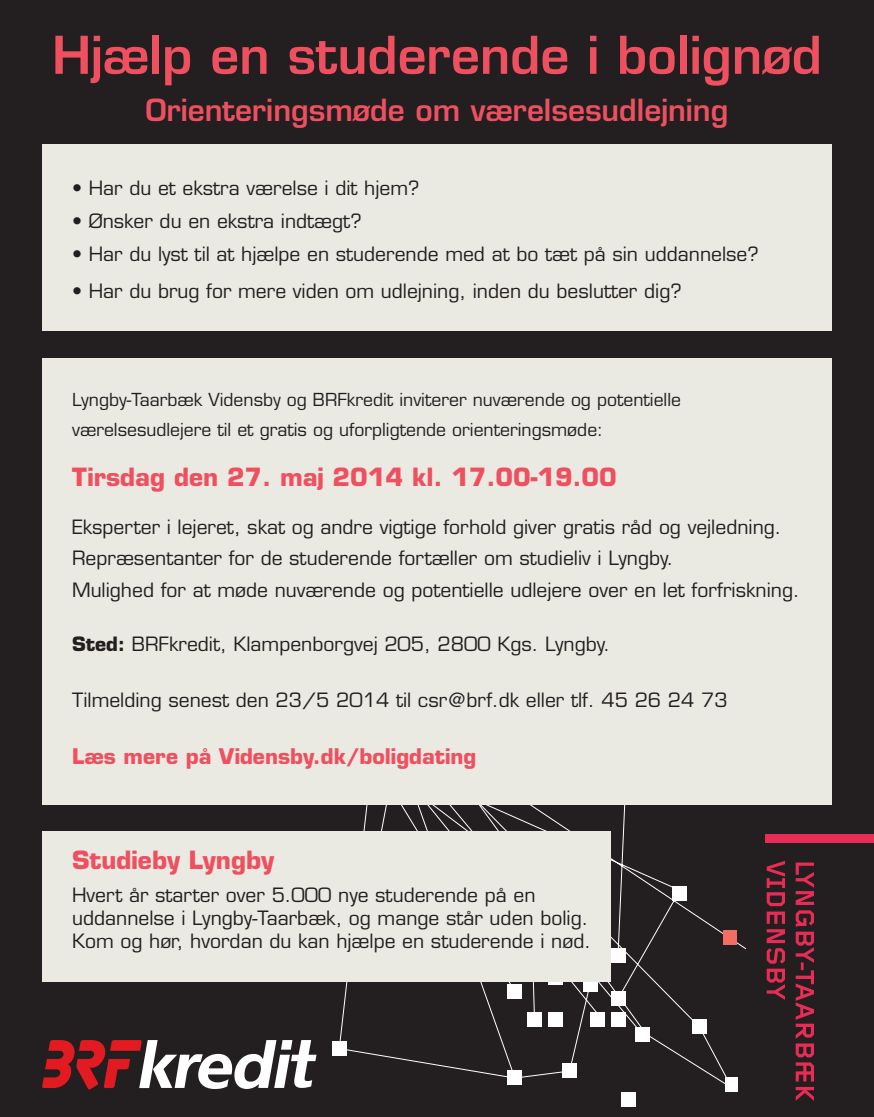
<style>
.page{position:relative;width:874px;height:1117px;background:#fff}
.page>*{position:absolute;margin:0;border:0;box-sizing:border-box;transform-origin:0 0}
.t1{font:600 50.75px "Eurostile LT Std";color:#ef5060}
.t2{font:600 29.75px "Eurostile LT Std";color:#ef5060}
.t3{font:700 24.5px "Eurostile LT Std";color:#ef5060}
.t4{font:700 21px "Eurostile LT Std";color:#ef5060}
.t5{font:19.25px/23.1px "Eurostile LT Std";color:#231f20}
.t6{font:17.5px/29.8px "Eurostile LT Std";color:#231f20}
.s1{font-weight:700}
</style>
<div class="page">
<div style="left:0;top:0;width:873px;height:1116px;background:#231f20"></div>
<div style="left:332px;top:1041px;width:14px;height:14px;background:#fff"></div>
<div style="left:724px;top:1077px;width:12px;height:14px;background:#fff"></div>
<div style="left:621px;top:1092px;width:14px;height:14px;background:#fff"></div>
<svg style="left:338px;top:804px;width:407px;height:285px"></svg>
<div style="left:723px;top:929px;width:13px;height:14px;background:#f26e62"></div>
<div style="left:42px;top:831px;width:568px;height:150px;background:#ebeae2"></div>
<div style="left:42px;top:144px;width:789px;height:186px;background:#ebeae2"></div>
<div style="left:42px;top:358px;width:789px;height:446px;background:#ebeae2"></div>
<svg style="left:795px;top:862px;width:18px;height:42px"></svg>
<svg style="left:795px;top:910px;width:18px;height:190px"></svg>
<svg style="left:766px;top:861px;width:18px;height:44px"></svg>
<svg style="left:766px;top:911px;width:18px;height:88px"></svg>
<div style="left:765px;top:834px;width:108px;height:8px;background:#e72c56"></div>
<svg style="left:42px;top:1040px;width:274px;height:49px"></svg>
<h1 class="t1" style="left:52px;top:23px;width:771px">Hjælp en studerende i bolignød</h1>
<h2 class="t2" style="left:145px;top:91px;width:584px">Orienteringsmøde om værelsesudlejning</h2>
<p class="t5" style="left:72px;top:176px;width:348px">• Har du et ekstra værelse i dit hjem?</p>
<p class="t5" style="left:72px;top:209px;width:291px">• Ønsker du en ekstra indtægt?</p>
<p class="t5" style="left:72px;top:242px;width:687px">• Har du lyst til at hjælpe en studerende med at bo tæt på sin uddannelse?</p>
<p class="t5" style="left:72px;top:279px;width:610px">• Har du brug for mere viden om udlejning, inden du beslutter dig?</p>
<p class="t6" style="left:72px;top:385px;width:610px">Lyngby-Taarbæk Vidensby og BRFkredit inviterer nuværende og potentielle værelsesudlejere til et gratis og uforpligtende orienteringsmøde:</p>
<p class="t3" style="left:72px;top:462px;width:546px">Tirsdag den 27. maj 2014 kl. 17.00-19.00</p>
<p class="t5" style="left:72px;top:511px;width:728px;line-height:31.5px">Eksperter i lejeret, skat og andre vigtige forhold giver gratis råd og vejledning.<br>Repræsentanter for de studerende fortæller om studieliv i Lyngby.<br>Mulighed for at møde nuværende og potentielle udlejere over en let forfriskning.</p>
<p class="t5" style="left:72px;top:632px;width:539px"><span class="s1">Sted:</span> BRFkredit, Klampenborgvej 205, 2800 Kgs. Lyngby.</p>
<p class="t5" style="left:72px;top:688px;width:656px">Tilmelding senest den 23/5 2014 til csr@brf.dk eller tlf. 45 26 24 73</p>
<p class="t4" style="left:72px;top:742px;width:405px">Læs mere på Vidensby.dk/boligdating</p>
<p class="t3" style="left:72px;top:844px;width:203px">Studieby Lyngby</p>
<p class="t5" style="left:72px;top:883px;width:520px">Hvert år starter over 5.000 nye studerende på en uddannelse i Lyngby-Taarbæk, og mange står uden bolig.<br>Kom og hør, hvordan du kan hjælpe en studerende i nød.</p>
</div>
